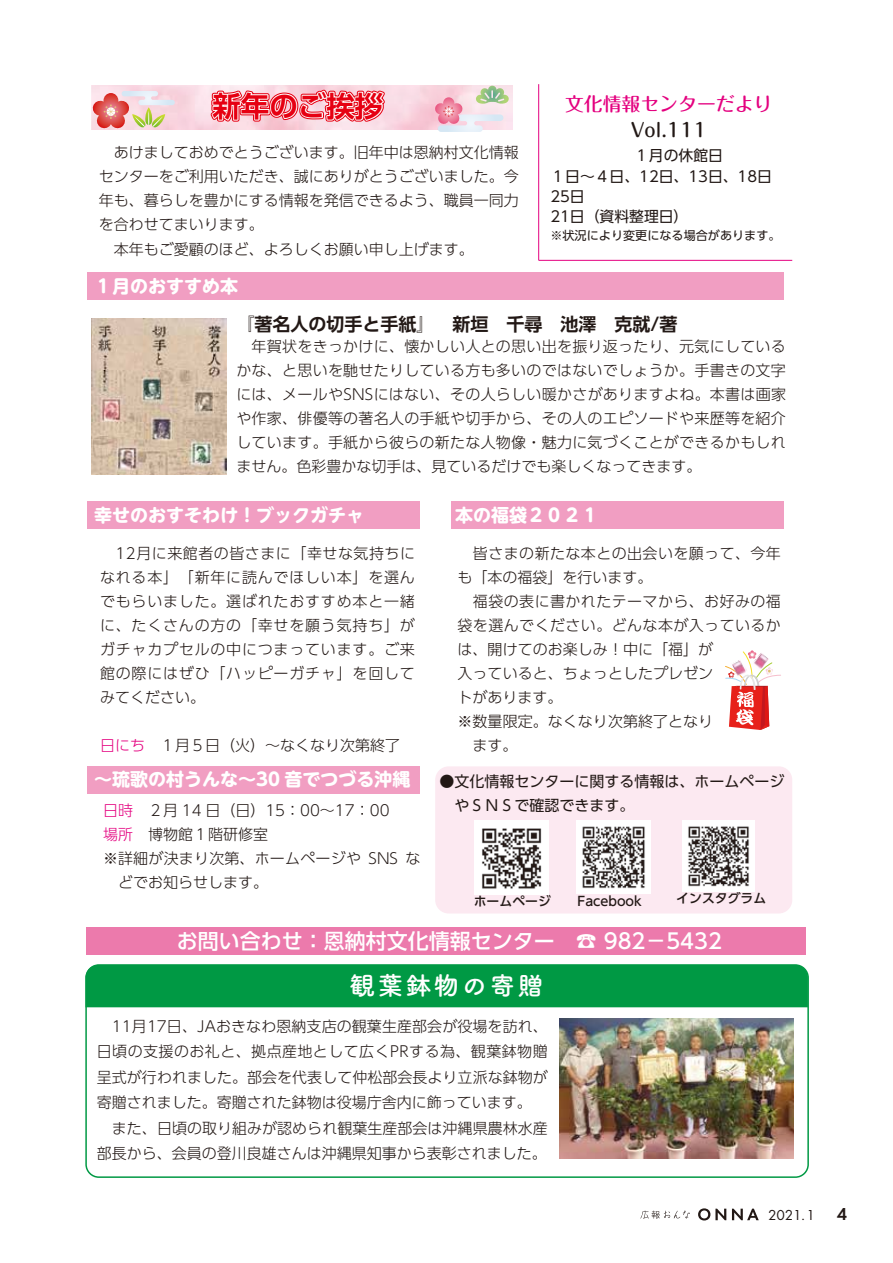
<style>
.page{position:relative;width:893px;height:1263px;background:#fff}
.page>*{position:absolute;margin:0;border:0;box-sizing:border-box;transform-origin:0 0}
.t1{font:700 28.5px "UD Shin Go Pr 6 N De";color:#e60012}
.t2{font:700 25.5px "Tsuku A Rd Gothic";letter-spacing:.1em;color:#fff}
.t3{font:500 21px "UD Shin Go Pr 6 N";color:#fff}
.t4{font:500 18.9px "Maru Fo Pro";color:#e4007f}
.t5{font:500 18.9px "Maru Fo Pro";color:#221815}
.t6{font:700 18px "UD Shin M Go Pro";color:#fff}
.t7{font:700 18px "UD Shin Go Pr 6 N De";color:#221815}
.t8{font:300 15px/24px "UD Shin Go Pr 6 N";color:#221815}
.t9{font:300 15px "UD Shin Go Pr 6 N";letter-spacing:.03em;color:#221815}
.t10{font:15px/24px "UD Shin Go Pr 6 N";color:#221815}
.t11{font:15px "Futura PT";color:#221815}
.t12{font:14.85px/20.2px "UD Shin Go Pr 6 N";color:#221815}
.t13{font:500 12.9px "UD Shin Go Pr 6 N";color:#221815}
.t14{font:12.15px "UD Shin Go Pr 6 N";color:#221815}
.s1{color:#e4007f}
.s2{font-weight:600;font-size:18px}
</style>
<div class="page">
<div style="left:88px;top:967px;width:718px;height:40px;background:#094"></div>
<div style="left:85px;top:964px;width:724px;height:214px;border:2px solid #094;border-radius:13px"></div>
<img style="left:559px;top:1018px;width:235px;height:140px">
<div style="left:87px;top:927px;width:719px;height:27px;background:#ec7aac"></div>
<svg style="left:698px;top:1208px;width:28px;height:12px"></svg>
<svg style="left:732px;top:1209px;width:27px;height:11px"></svg>
<svg style="left:640px;top:1210px;width:50px;height:9px"></svg>
<div style="left:435px;top:766px;width:357px;height:147px;background:#fce9f1;border-radius:13px"></div>
<hr style="left:538px;top:84px;width:1px;height:176px;background:#e4007f">
<hr style="left:539px;top:260px;width:253px;height:1px;background:#e4007f">
<div style="left:87px;top:272px;width:696px;height:28px;background:#f19ec2"></div>
<div style="left:87px;top:502px;width:332px;height:27px;background:#f19ec2"></div>
<div style="left:451px;top:502px;width:332px;height:27px;background:#f19ec2"></div>
<img style="left:474px;top:821px;width:75px;height:73px">
<img style="left:577px;top:820px;width:73px;height:73px">
<img style="left:683px;top:820px;width:71px;height:72px">
<img style="left:91px;top:318px;width:136px;height:156px">
<div style="left:87px;top:766px;width:332px;height:28px;background:#f19ec2"></div>
<svg style="left:207px;top:86px;width:182px;height:39px"></svg>
<svg style="left:434px;top:86px;width:75px;height:46px;background:#e8d0d3"></svg>
<svg style="left:725px;top:650px;width:56px;height:80px"></svg>
<img style="left:731px;top:659px;width:17px;height:19px">
<img style="left:751px;top:652px;width:19px;height:19px">
<svg style="left:92px;top:91px;width:83px;height:39px;background:#e8b7b0"></svg>
<h1 class="t1" style="left:212px;top:83px;width:172px">新年のご挨拶</h1>
<p class="t8" style="left:99px;top:140px;width:421px">　あけましておめでとうございます。旧年中は恩納村文化情報センターをご利用いただき、誠にありがとうございました。今年も、暮らしを豊かにする情報を発信できるよう、職員一同力を合わせてまいります。<br>　本年もご愛顧のほど、よろしくお願い申し上げます。</p>
<p class="t6" style="left:94px;top:272px;width:145px">１月のおすすめ本</p>
<p class="t4" style="left:565px;top:88px;width:209px">文化情報センターだより</p>
<p class="t5" style="left:631px;top:115px;width:78px">Vol.111</p>
<p class="t12" style="left:550px;top:145px;width:223px;text-indent:84px">１月の休館日<br>１日～４日、12日、13日、18日<br>25日<br>21日（資料整理日）</p>
<p class="t14" style="left:550px;top:225px;width:232px">※状況により変更になる場合があります。</p>
<p class="t7" style="left:236px;top:309px;width:442px">『著名人の切手と手紙』　新垣　千尋　池澤　克就/著</p>
<p class="t8" style="left:236px;top:334px;width:551px;text-align:justify">　年賀状をきっかけに、懐かしい人との思い出を振り返ったり、元気にしているかな、と思いを馳せたりしている方も多いのではないでしょうか。手書きの文字には、メールやSNSにはない、その人らしい暖かさがありますよね。本書は画家や作家、俳優等の著名人の手紙や切手から、その人のエピソードや来歴等を紹介しています。手紙から彼らの新たな人物像・魅力に気づくことができるかもしれません。色彩豊かな切手は、見ているだけでも楽しくなってきます。</p>
<p class="t6" style="left:94px;top:500px;width:271px">幸せのおすそわけ！ブックガチャ</p>
<p class="t6" style="left:455px;top:500px;width:145px">本の福袋２０２１</p>
<p class="t8" style="left:100px;top:541px;width:316px;text-align:justify">　12月に来館者の皆さまに「幸せな気持ちになれる本」「新年に読んでほしい本」を選んでもらいました。選ばれたおすすめ本と一緒に、たくさんの方の「幸せを願う気持ち」がガチャカプセルの中につまっています。ご来館の際にはぜひ「ハッピーガチャ」を回してみてください。</p>
<p class="t8" style="left:100px;top:733px;width:301px"><span class="s1">日にち　</span>１月５日（火）～なくなり次第終了</p>
<p class="t6" style="left:94px;top:765px;width:318px">～琉歌の村うんな～30 音でつづる沖縄</p>
<p class="t8" style="left:103px;top:797px;width:288px"><span class="s1">日時</span>　２月 14 日（日）15：00～17：00</p>
<p class="t8" style="left:103px;top:821px;width:166px"><span class="s1">場所</span>　博物館１階研修室</p>
<p class="t8" style="left:103px;top:845px;width:319px">※詳細が決まり次第、ホームページや SNS な</p>
<p class="t8" style="left:118px;top:869px;width:151px">どでお知らせします。</p>
<p class="t9" style="left:458px;top:541px;width:325px">　皆さまの新たな本との出会いを願って、今年</p>
<p class="t8" style="left:458px;top:565px;width:196px">も「本の福袋」を行います。</p>
<p class="t9" style="left:458px;top:589px;width:325px">　福袋の表に書かれたテーマから、お好みの福</p>
<p class="t9" style="left:458px;top:613px;width:325px">袋を選んでください。どんな本が入っているか</p>
<p class="t8" style="left:458px;top:637px;width:257px">は、開けてのお楽しみ！中に「福」が</p>
<p class="t8" style="left:458px;top:661px;width:257px">入っていると、ちょっとしたプレゼン</p>
<p class="t8" style="left:458px;top:685px;width:107px">トがあります。</p>
<p class="t8" style="left:458px;top:709px;width:257px">※数量限定。なくなり次第終了となり</p>
<p class="t8" style="left:473px;top:733px;width:46px">ます。</p>
<p class="t10" style="left:440px;top:769px;width:347px">●文化情報センターに関する情報は、ホームページ　やＳＮＳで確認できます。</p>
<p class="t13" style="left:474px;top:890px;width:79px">ホームページ</p>
<p class="t13" style="left:577px;top:890px;width:66px">Facebook</p>
<p class="t13" style="left:676px;top:888px;width:92px">インスタグラム</p>
<h3 class="t3" style="left:177px;top:924px;width:547px">お問い合わせ：恩納村文化情報センター　☎ 982－5432</h3>
<h2 class="t2" style="left:350px;top:965px;width:195px">観葉鉢物の寄贈</h2>
<p class="t8" style="left:97px;top:1012px;width:452px;line-height:25.5px">　11月17日、JAおきなわ恩納支店の観葉生産部会が役場を訪れ、日頃の支援のお礼と、拠点産地として広くPRする為、観葉鉢物贈呈式が行われました。部会を代表して仲松部会長より立派な鉢物が寄贈されました。寄贈された鉢物は役場庁舎内に飾っています。　また、日頃の取り組みが認められ観葉生産部会は沖縄県農林水産部長から、会員の登川良雄さんは沖縄県知事から表彰されました。</p>
<p class="t11" style="left:768px;top:1206px;width:80px">2021.1 <span class="s2">4</span></p>
</div>
